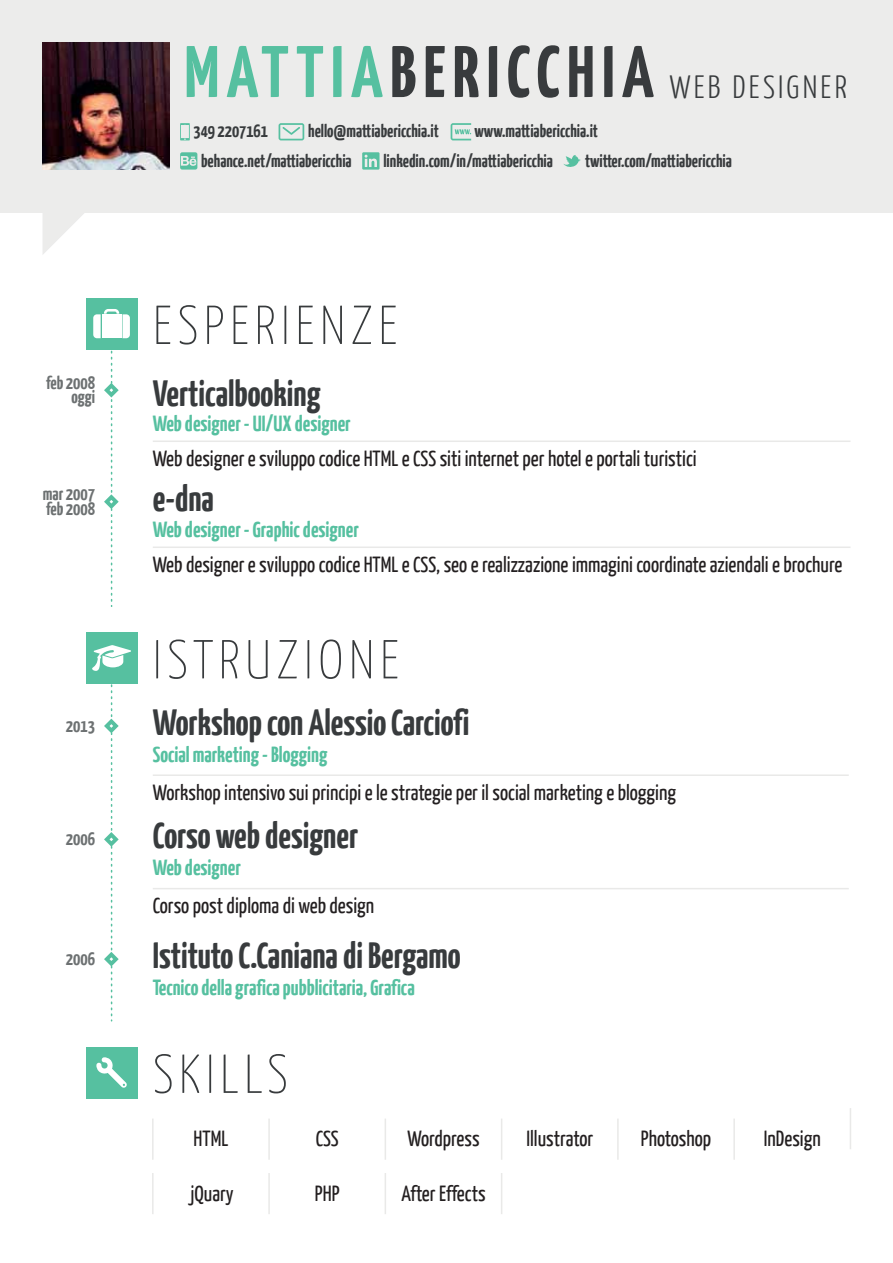
<style>
.page{position:relative;width:893px;height:1263px;background:#fff}
.page>*{position:absolute;margin:0;border:0;box-sizing:border-box;transform-origin:0 0}
.t1{font:700 72.9px "Yanone Kaffeesatz";letter-spacing:.1em;color:#383b3d}
.t2{font:200 54.75px "Yanone Kaffeesatz";letter-spacing:.1em;color:#383b3d}
.t3{font:700 36.45px "Yanone Kaffeesatz";color:#383b3d}
.t4{font:300 32.25px "Yanone Kaffeesatz";letter-spacing:.1em;color:#383b3d}
.t5{font:21.9px "Yanone Kaffeesatz";color:#231f20}
.t6{font:700 21.9px "Yanone Kaffeesatz";color:#56c0a0}
.t7{font:700 18.3px/14.5px "Yanone Kaffeesatz";color:#6d7172}
.t8{font:700 18px/29.1px "Yanone Kaffeesatz";color:#383b3d}
.s1{color:#56c0a0}
</style>
<div class="page">
<div style="left:0;top:0;width:893px;height:213px;background:#ececeb"></div>
<svg style="left:43px;top:213px;width:41px;height:41px"></svg>
<div style="left:86px;top:298px;width:51px;height:51px;background:#56c0a0"></div>
<hr style="left:153px;top:546px;width:697px;height:2px;background:#e9e9e8">
<svg style="left:93px;top:309px;width:37px;height:298px"></svg>
<hr style="left:153px;top:440px;width:697px;height:2px;background:#e9e9e8">
<hr style="left:153px;top:888px;width:696px;height:1px;background:#e9e9e8">
<img style="left:43px;top:42px;width:127px;height:128px">
<hr style="left:152px;top:1118px;width:2px;height:42px;background:#e9e9e8">
<hr style="left:268px;top:1118px;width:2px;height:42px;background:#e9e9e8">
<hr style="left:385px;top:1118px;width:1px;height:42px;background:#e9e9e8">
<hr style="left:152px;top:1173px;width:2px;height:41px;background:#e9e9e8">
<hr style="left:268px;top:1173px;width:2px;height:41px;background:#e9e9e8">
<hr style="left:385px;top:1173px;width:1px;height:41px;background:#e9e9e8">
<hr style="left:501px;top:1118px;width:1px;height:42px;background:#e9e9e8">
<hr style="left:501px;top:1173px;width:1px;height:41px;background:#e9e9e8">
<hr style="left:617px;top:1118px;width:2px;height:42px;background:#e9e9e8">
<hr style="left:733px;top:1118px;width:2px;height:42px;background:#e9e9e8">
<hr style="left:850px;top:1108px;width:1px;height:41px;background:#e9e9e8">
<div style="left:86px;top:632px;width:51px;height:52px;background:#56c0a0"></div>
<div style="left:86px;top:1046px;width:51px;height:52px;background:#56c0a0"></div>
<svg style="left:96px;top:1057px;width:31px;height:31px"></svg>
<svg style="left:180px;top:123px;width:10px;height:17px"></svg>
<svg style="left:279px;top:123px;width:25px;height:17px"></svg>
<svg style="left:451px;top:123px;width:20px;height:17px"></svg>
<svg style="left:180px;top:152px;width:17px;height:18px"></svg>
<svg style="left:362px;top:152px;width:17px;height:18px"></svg>
<svg style="left:563px;top:155px;width:18px;height:12px"></svg>
<hr style="left:153px;top:774px;width:696px;height:2px;background:#e9e9e8">
<svg style="left:92px;top:645px;width:39px;height:376px"></svg>
<p class="t7" style="left:46px;top:375px;width:51px;text-align:right">feb 2008 oggi</p>
<p class="t7" style="left:43px;top:486px;width:54px">mar 2007 feb 2008</p>
<p class="t7" style="left:66px;top:718px;width:31px">2013</p>
<p class="t7" style="left:66px;top:831px;width:31px">2006</p>
<p class="t7" style="left:66px;top:951px;width:31px">2006</p>
<h1 class="t1" style="left:185px;top:27px;width:471px"><span class="s1">MATTIA</span>BERICCHIA</h1>
<h3 class="t4" style="left:670px;top:68px;width:179px">WEB DESIGNER</h3>
<p class="t8" style="left:201px;top:116px;width:239px;text-indent:107px">hello@mattiabericchia.it behance.net/mattiabericchia</p>
<p class="t8" style="left:474px;top:116px;width:125px">www.mattiabericchia.it</p>
<p class="t8" style="left:193px;top:116px;width:76px">349 2207161</p>
<p class="t8" style="left:383px;top:145px;width:171px">linkedin.com/in/mattiabericchia</p>
<p class="t8" style="left:585px;top:145px;width:148px">twitter.com/mattiabericchia</p>
<h2 class="t2" style="left:153px;top:292px;width:246px">ESPERIENZE</h2>
<h3 class="t3" style="left:153px;top:371px;width:169px">Verticalbooking</h3>
<p class="t6" style="left:153px;top:410px;width:199px">Web designer - UI/UX designer</p>
<p class="t5" style="left:153px;top:445px;width:545px">Web designer e sviluppo codice HTML e CSS siti internet per hotel e portali turistici</p>
<h3 class="t3" style="left:153px;top:476px;width:63px">e-dna</h3>
<p class="t6" style="left:153px;top:516px;width:207px">Web designer - Graphic designer</p>
<p class="t5" style="left:153px;top:551px;width:691px">Web designer e sviluppo codice HTML e CSS, seo e realizzazione immagini coordinate aziendali e brochure</p>
<h2 class="t2" style="left:153px;top:626px;width:248px">ISTRUZIONE</h2>
<h3 class="t3" style="left:153px;top:700px;width:318px">Workshop con Alessio Carciofi</h3>
<p class="t6" style="left:153px;top:741px;width:176px">Social marketing - Blogging</p>
<p class="t5" style="left:153px;top:778px;width:525px">Workshop intensivo sui principi e le strategie per il social marketing e blogging</p>
<h3 class="t3" style="left:153px;top:813px;width:207px">Corso web designer</h3>
<p class="t6" style="left:153px;top:854px;width:90px">Web designer</p>
<p class="t5" style="left:153px;top:892px;width:223px">Corso post diploma di web design</p>
<h3 class="t3" style="left:153px;top:933px;width:309px">Istituto C.Caniana di Bergamo</h3>
<p class="t6" style="left:153px;top:974px;width:263px">Tecnico della grafica pubblicitaria, Grafica</p>
<h2 class="t2" style="left:153px;top:1041px;width:136px">SKILLS</h2>
<p class="t5" style="left:194px;top:1125px;width:36px">HTML</p>
<p class="t5" style="left:190px;top:1180px;width:45px">jQuary</p>
<p class="t5" style="left:316px;top:1125px;width:25px">CSS</p>
<p class="t5" style="left:315px;top:1180px;width:26px">PHP</p>
<p class="t5" style="left:407px;top:1125px;width:74px">Wordpress</p>
<p class="t5" style="left:526px;top:1125px;width:68px">Illustrator</p>
<p class="t5" style="left:641px;top:1125px;width:72px">Photoshop</p>
<p class="t5" style="left:764px;top:1125px;width:58px">InDesign</p>
<p class="t5" style="left:401px;top:1180px;width:86px">After Effects</p>
</div>
